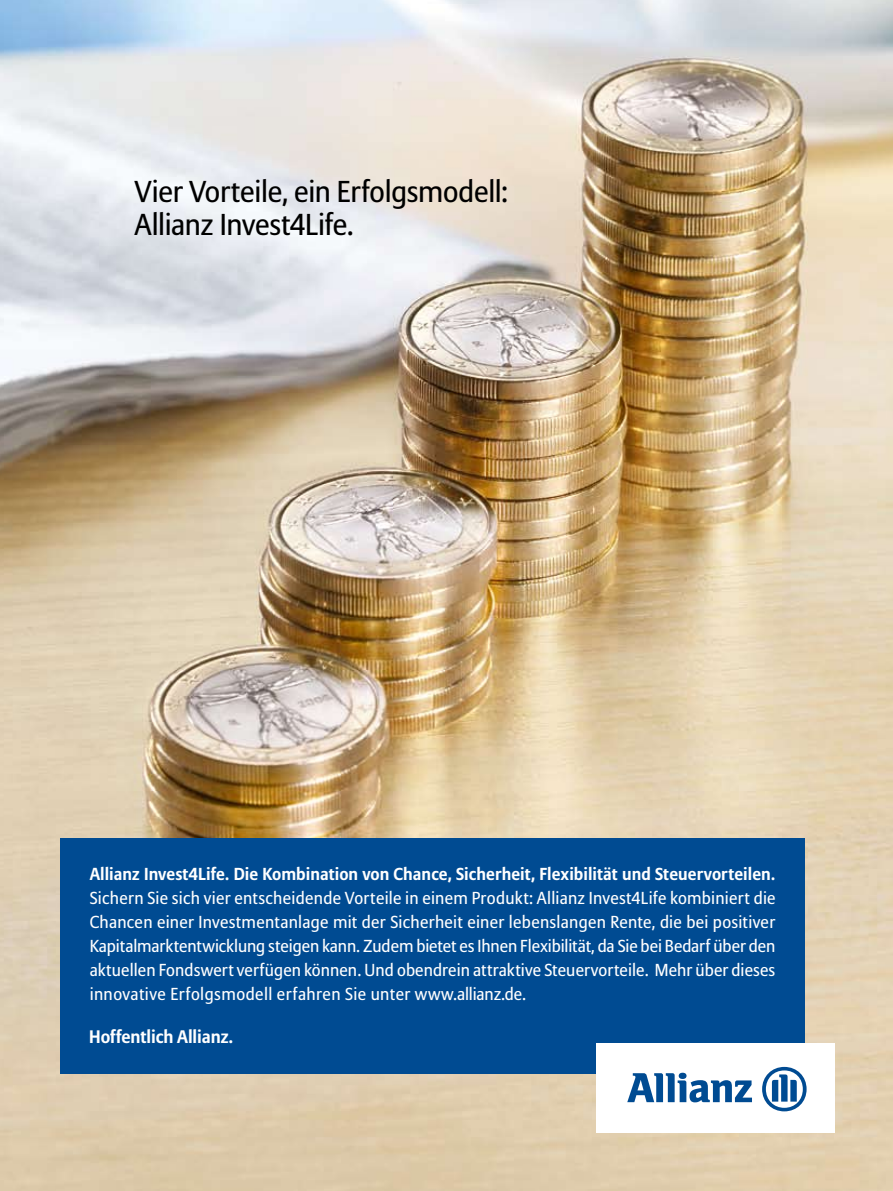
<style>
.page{position:relative;width:893px;height:1191px;background:#fff}
.page>*{position:absolute;margin:0;border:0;box-sizing:border-box;transform-origin:0 0}
.t1{font:30px/33px "Allianz Sans";letter-spacing:-.01em;color:#000}
.t2{font:700 18px "Allianz Sans";letter-spacing:-.005em;color:#fff}
.t3{font:17.25px/24px "Allianz Sans";letter-spacing:.025em;color:#fff;text-align:justify}
.t4{font:700 17.25px "Allianz Sans";letter-spacing:.005em;color:#fff}
</style>
<div class="page">
<img style="left:0;top:0;width:893px;height:1191px">
<div style="left:60px;top:838px;width:745px;height:235px;background:#004b92"></div>
<div style="left:597px;top:1044px;width:238px;height:88px;background:#fff"></div>
<svg style="left:627px;top:1072px;width:125px;height:30px"></svg>
<svg style="left:762px;top:1067px;width:45px;height:44px"></svg>
<h1 class="t1" style="left:134px;top:174px;width:375px">Vier Vorteile, ein Erfolgsmodell:<br>Allianz Invest4Life.</h1>
<p class="t4" style="left:90px;top:863px;width:687px">Allianz Invest4Life. Die Kombination von Chance, Sicherheit, Flexibilität und Steuervorteilen.</p>
<p class="t3" style="left:90px;top:886px;width:687px">Sichern Sie sich vier entscheidende Vorteile in einem Produkt: Allianz Invest4Life kombiniert die Chancen einer Investmentanlage mit der Sicherheit einer lebenslangen Rente, die bei positiver Kapitalmarktentwicklung steigen kann. Zudem bietet es Ihnen Flexibilität, da Sie bei Bedarf über den aktuellen Fondswert verfügen können. Und obendrein attraktive Steuervorteile. Mehr über dieses innovative Erfolgsmodell erfahren Sie unter www.allianz.de.</p>
<p class="t2" style="left:89px;top:1026px;width:146px">Hoffentlich Allianz.</p>
</div>
